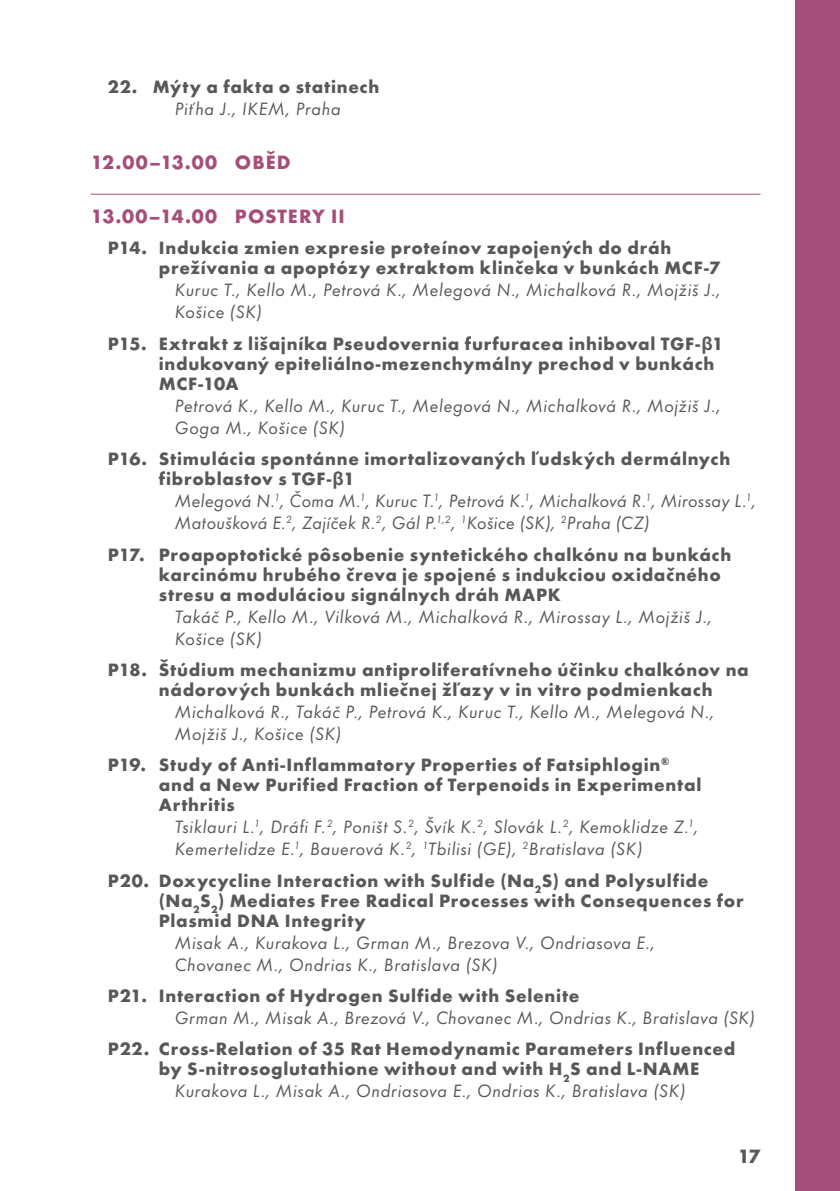
<style>
.page{position:relative;width:840px;height:1191px;background:#fff}
.page>*{position:absolute;margin:0;border:0;box-sizing:border-box;transform-origin:0 0}
.SEKCE_Čtvrtek{font:700 20px "Futura TOT";letter-spacing:.05em;color:#a54e79}
.PŘESTÁVKA_Čtvrtek{font:700 20px "Futura TOT";letter-spacing:.055em;color:#a54e79}
.t1{font:700 20px "Futura TOT";color:#57585a}
.t2{font:700 18.6px/20px "Futura TOT";letter-spacing:.04em;color:#57585a}
.AUTOR{font:18.6px/22px "Futura TOT Book Obli";letter-spacing:.03em;color:#57585a}
.s1{font-family:"Arial"}
</style>
<div class="page">
<hr style="left:91px;top:194px;width:669px;height:1px;background:#a54e79">
<div style="left:795px;top:0;width:44px;height:1191px;background:#a54e79"></div>
<p class="t2" style="left:108px;top:76px;width:273px">22. Mýty a fakta o statinech</p>
<p class="AUTOR" style="left:175px;top:98px;width:167px">Piťha J., IKEM, Praha</p>
<p class="PŘESTÁVKA_Čtvrtek" style="left:91px;top:150px;width:201px">12.00–13.00 OBĚD</p>
<p class="SEKCE_Čtvrtek" style="left:91px;top:204px;width:255px">13.00–14.00 POSTERY II</p>
<p class="t2" style="left:159px;top:238px;width:562px;text-indent:-51px">P14. Indukcia zmien expresie proteínov zapojených do dráh prežívania a apoptózy extraktom klinčeka v bunkách MCF-7</p>
<p class="AUTOR" style="left:175px;top:279px;width:547px">Kuruc T., Kello M., Petrová K., Melegová N., Michalková R., Mojžiš J.,<br>Košice (SK)</p>
<p class="t2" style="left:159px;top:333px;width:565px;text-indent:-51px">P15. Extrakt z lišajníka Pseudovernia furfuracea inhiboval TGF-<span class="s1">β</span>1 indukovaný epiteliálno-mezenchymálny prechod v bunkách<br>MCF-10A</p>
<p class="AUTOR" style="left:175px;top:394px;width:547px">Petrová K., Kello M., Kuruc T., Melegová N., Michalková R., Mojžiš J.,<br>Goga M., Košice (SK)</p>
<p class="t2" style="left:159px;top:448px;width:572px;text-indent:-51px">P16. Stimulácia spontánne imortalizovaných ľudských dermálnych fibroblastov s TGF-<span class="s1">β</span>1</p>
<p class="AUTOR" style="left:175px;top:490px;width:582px">Melegová N.<sup>1</sup>, Čoma M.<sup>1</sup>, Kuruc T.<sup>1</sup>, Petrová K.<sup>1</sup>, Michalková R.<sup>1</sup>, Mirossay L.<sup>1</sup>,<br>Matoušková E.<sup>2</sup>, Zajíček R.<sup>2</sup>, Gál P.<sup>1,2</sup>, <sup>1</sup>Košice (SK), <sup>2</sup>Praha (CZ)</p>
<p class="t2" style="left:159px;top:544px;width:573px;text-indent:-51px">P17. Proapoptotické pôsobenie syntetického chalkónu na bunkách karcinómu hrubého čreva je spojené s indukciou oxidačného stresu a moduláciou signálnych dráh MAPK</p>
<p class="AUTOR" style="left:175px;top:605px;width:538px">Takáč P., Kello M., Vilková M., Michalková R., Mirossay L., Mojžiš J.,<br>Košice (SK)</p>
<p class="t2" style="left:159px;top:659px;width:591px;text-indent:-51px">P18. Štúdium mechanizmu antiproliferatívneho účinku chalkónov na nádorových bunkách mliečnej žľazy v in vitro podmienkach</p>
<p class="AUTOR" style="left:175px;top:700px;width:541px">Michalková R., Takáč P., Petrová K., Kuruc T., Kello M., Melegová N.,<br>Mojžiš J., Košice (SK)</p>
<p class="t2" style="left:159px;top:754px;width:543px;text-indent:-51px">P19. Study of Anti-Inflammatory Properties of Fatsiphlogin<sup>® </sup>and a New Purified Fraction of Terpenoids in Experimental<br>Arthritis</p>
<p class="AUTOR" style="left:175px;top:816px;width:525px">Tsiklauri L.<sup>1</sup>, Dráfi F.<sup>2</sup>, Poništ S.<sup>2</sup>, Švík K.<sup>2</sup>, Slovák L.<sup>2</sup>, Kemoklidze Z.<sup>1</sup>,<br>Kemertelidze E.<sup>1</sup>, Bauerová K.<sup>2</sup>, <sup>1</sup>Tbilisi (GE), <sup>2</sup>Bratislava (SK)</p>
<p class="t2" style="left:159px;top:870px;width:586px;text-indent:-51px">P20. Doxycycline Interaction with Sulfide (Na<sub>2</sub>S) and Polysulfide (Na<sub>2</sub>S<sub>2</sub>) Mediates Free Radical Processes with Consequences for<br>Plasmid DNA Integrity</p>
<p class="AUTOR" style="left:175px;top:931px;width:481px">Misak A., Kurakova L., Grman M., Brezova V., Ondriasova E.,</p>
<p class="AUTOR" style="left:175px;top:953px;width:324px">Chovanec M., Ondrias K., Bratislava (SK)</p>
<p class="t2" style="left:108px;top:985px;width:473px">P21. Interaction of Hydrogen Sulfide with Selenite</p>
<p class="AUTOR" style="left:175px;top:1006px;width:581px">Grman M., Misak A., Brezová V., Chovanec M., Ondrias K., Bratislava (SK)</p>
<p class="t2" style="left:159px;top:1038px;width:577px;text-indent:-51px">P22. Cross-Relation of 35 Rat Hemodynamic Parameters Influenced by S-nitrosoglutathione without and with H<sub>2</sub>S and L-NAME</p>
<p class="AUTOR" style="left:175px;top:1080px;width:512px">Kurakova L., Misak A., Ondriasova E., Ondrias K., Bratislava (SK)</p>
<p class="t1" style="left:737px;top:1144px;width:24px">17</p>
</div>
